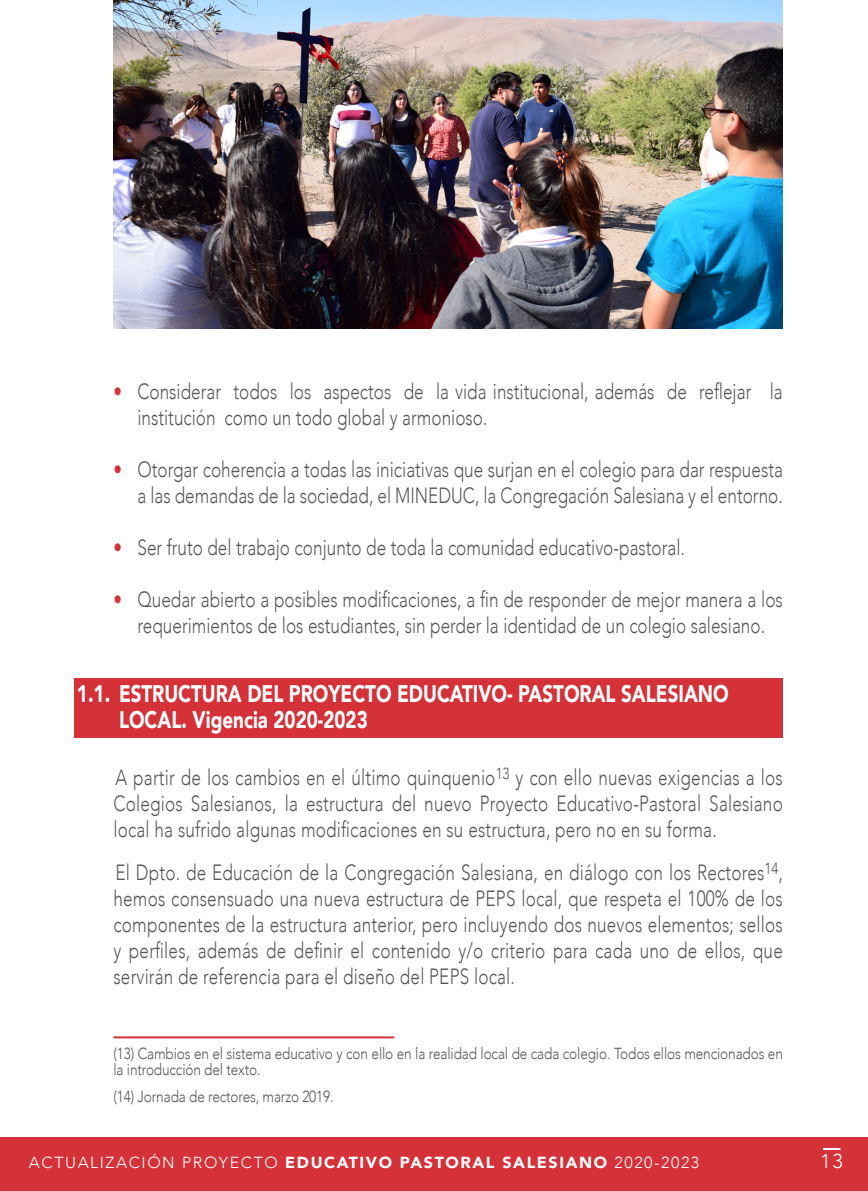
<style>
.page{position:relative;width:868px;height:1191px;background:#fff}
.page>*{position:absolute;margin:0;border:0;box-sizing:border-box;transform-origin:0 0}
.t1{font:900 24px "Avenir";color:#fff;scale:.78 1}
.t2{font:300 22px/26px "Avenir";color:#57585a;text-align:justify;scale:.78 1}
.t3{font:300 20px "Avenir";color:#fff}
.t4{font:300 16px/16px "Avenir";letter-spacing:-.01em;color:#57585a;scale:.85 1}
.t5{font:300 16px "Avenir";letter-spacing:.1em;color:#fff}
.s1{font-weight:900;color:#d43238}
.s2{font-weight:900}
</style>
<div class="page">
<div style="left:0;top:1137px;width:867px;height:54px;background:#d43238"></div>
<svg style="left:822px;top:1148px;width:18px;height:2px"></svg>
<hr style="left:113px;top:1036px;width:281px;height:2px;background:#d43238">
<div style="left:74px;top:677px;width:708px;height:60px;background:#d43238"></div>
<img style="left:113px;top:0;width:669px;height:329px">
<p class="t2" style="left:137px;top:378px;width:828px;text-indent:-24px"><span class="s1">•</span> Considerar todos los aspectos de la vida institucional, además de reflejar la institución como un todo global y armonioso.</p>
<p class="t2" style="left:113px;top:456px;width:859px;text-align:right"><span class="s1">•</span> Otorgar coherencia a todas las iniciativas que surjan en el colegio para dar respuesta a las demandas de la sociedad, el MINEDUC, la Congregación Salesiana y el entorno.</p>
<p class="t2" style="left:113px;top:534px;width:734px"><span class="s1">•</span> Ser fruto del trabajo conjunto de toda la comunidad educativo-pastoral.</p>
<p class="t2" style="left:113px;top:586px;width:859px;text-align:center"><span class="s1">•</span> Quedar abierto a posibles modificaciones, a fin de responder de mejor manera a los requerimientos de los estudiantes, sin perder la identidad de un colegio salesiano.</p>
<p class="t1" style="left:77px;top:673px;width:837px">1.1. ESTRUCTURA DEL PROYECTO EDUCATIVO- PASTORAL SALESIANO</p>
<p class="t1" style="left:119px;top:699px;width:320px">LOCAL. Vigencia 2020-2023</p>
<p class="t2" style="left:113px;top:764px;width:859px">A partir de los cambios en el último quinquenio<sup>13</sup> y con ello nuevas exigencias a los Colegios Salesianos, la estructura del nuevo Proyecto Educativo-Pastoral Salesiano local ha sufrido algunas modificaciones en su estructura, pero no en su forma.</p>
<p class="t2" style="left:113px;top:859px;width:859px">El Dpto. de Educación de la Congregación Salesiana, en diálogo con los Rectores<sup>14</sup>, hemos consensuado una nueva estructura de PEPS local, que respeta el 100% de los componentes de la estructura anterior, pero incluyendo dos nuevos elementos; sellos y perfiles, además de definir el contenido y/o criterio para cada uno de ellos, que servirán de referencia para el diseño del PEPS local.</p>
<p class="t4" style="left:113px;top:1045px;width:789px">(13) Cambios en el sistema educativo y con ello en la realidad local de cada colegio. Todos ellos mencionados en la introducción del texto.</p>
<p class="t4" style="left:113px;top:1088px;width:260px">(14) Jornada de rectores, marzo 2019.</p>
<p class="t5" style="left:29px;top:1153px;width:671px">ACTUALIZACIÓN PROYECTO <span class="s2">EDUCATIVO PASTORAL SALESIANO</span> 2020-2023</p>
<p class="t3" style="left:820px;top:1149px;width:24px">13</p>
</div>
